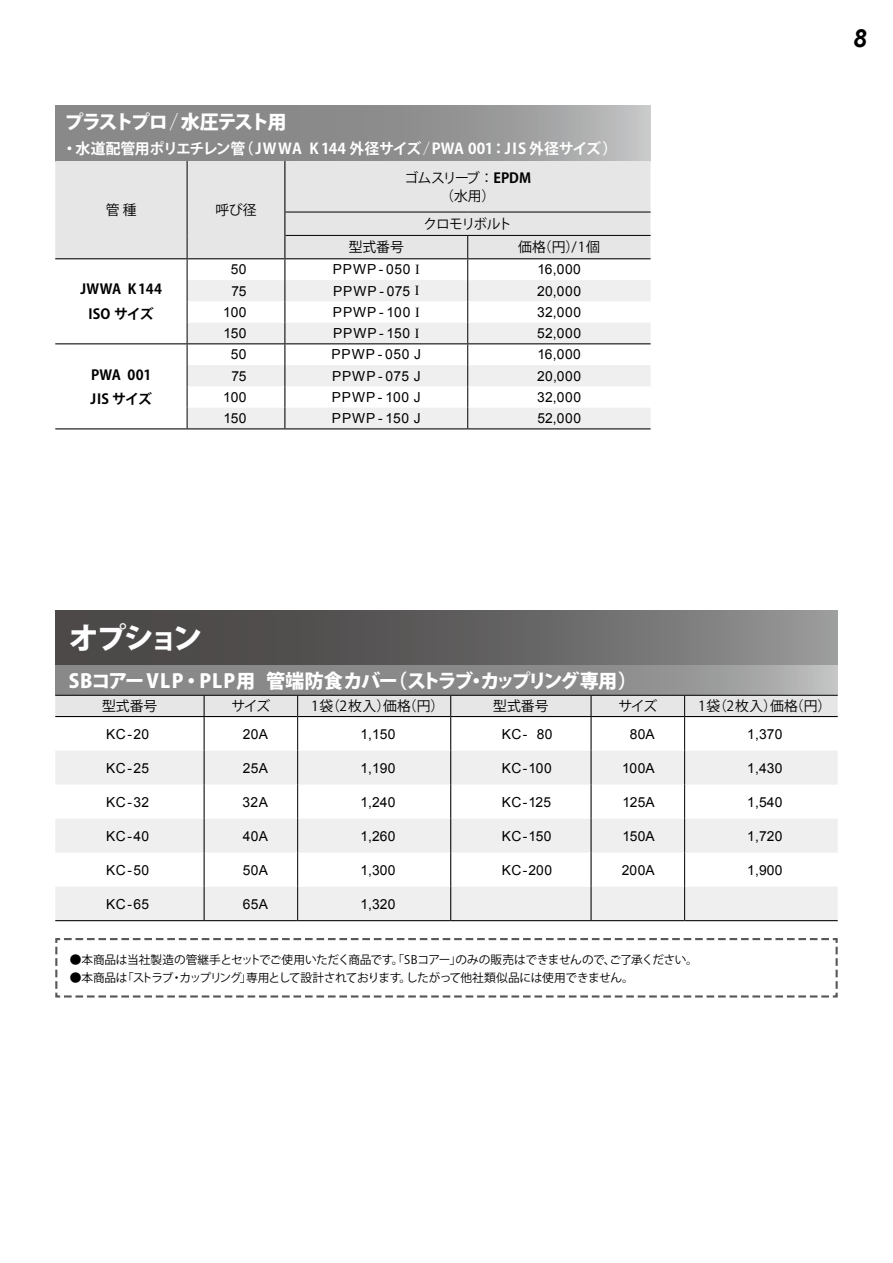
<style>
.page{position:relative;width:893px;height:1263px;background:#fff}
.page>*{position:absolute;margin:0;border:0;box-sizing:border-box;transform-origin:0 0}
.t1{font:800 29.7px "Koz Go Pro";letter-spacing:-.12em;color:#fff}
.t2{font:italic 700 24.45px "Century Gothic";color:#000}
.t3{font:800 19.2px "Koz Go Pro";letter-spacing:-.04em;color:#fff}
.t4{font:800 19.2px "Koz Go Pro";letter-spacing:-.115em;color:#fff}
.t5{font:700 14.85px "Koz Go Pro";letter-spacing:-.015em;color:#fff}
.t6{font:13.8px "Arial";letter-spacing:.025em;color:#000}
.t7{font:13.8px "Koz Go Pro";letter-spacing:-.005em;color:#000}
.t8{font:700 13.8px/24.2px "Koz Go Pro";letter-spacing:.01em;color:#000;text-align:center}
.t9{font:13.8px/18.1px "Koz Go Pro";letter-spacing:-.075em;color:#000;text-align:center}
.t10{font:13.8px "Koz Go Pro";letter-spacing:-.1em;color:#000}
.t11{font:11.7px "Koz Go Pro";letter-spacing:-.035em;color:#000}
.s1{font-weight:300}
.s2{font-weight:700}
.s3{font-family:"Iskoola Pota"}
</style>
<div class="page">
<svg style="left:55px;top:610px;width:783px;height:55px;background:#656363"></svg>
<svg style="left:55px;top:665px;width:783px;height:30px;background:#8f8f8f"></svg>
<div style="left:55px;top:750px;width:783px;height:34px;background:#efefef"></div>
<svg style="left:55px;top:819px;width:783px;height:101px;fill:#efefef"></svg>
<hr style="left:297px;top:717px;width:1px;height:33px;background:#000">
<hr style="left:684px;top:717px;width:1px;height:33px;background:#000">
<hr style="left:297px;top:750px;width:1px;height:34px;background:#000">
<hr style="left:684px;top:750px;width:1px;height:34px;background:#000">
<hr style="left:297px;top:784px;width:1px;height:35px;background:#000">
<hr style="left:684px;top:784px;width:1px;height:35px;background:#000">
<hr style="left:297px;top:819px;width:1px;height:34px;background:#000">
<hr style="left:684px;top:819px;width:1px;height:34px;background:#000">
<hr style="left:297px;top:853px;width:1px;height:34px;background:#000">
<hr style="left:684px;top:853px;width:1px;height:34px;background:#000">
<hr style="left:297px;top:887px;width:1px;height:33px;background:#000">
<hr style="left:684px;top:887px;width:1px;height:33px;background:#000">
<hr style="left:55px;top:716px;width:149px;height:1px;background:#000">
<hr style="left:204px;top:716px;width:94px;height:1px;background:#000">
<hr style="left:591px;top:716px;width:94px;height:1px;background:#000">
<hr style="left:298px;top:716px;width:153px;height:1px;background:#000">
<hr style="left:451px;top:716px;width:140px;height:1px;background:#000">
<hr style="left:685px;top:716px;width:153px;height:1px;background:#000">
<hr style="left:204px;top:717px;width:1px;height:33px;background:#000">
<hr style="left:204px;top:750px;width:1px;height:34px;background:#000">
<hr style="left:204px;top:784px;width:1px;height:35px;background:#000">
<hr style="left:204px;top:819px;width:1px;height:34px;background:#000">
<hr style="left:204px;top:853px;width:1px;height:34px;background:#000">
<hr style="left:204px;top:887px;width:1px;height:33px;background:#000">
<hr style="left:590px;top:717px;width:2px;height:33px;background:#000">
<hr style="left:590px;top:750px;width:2px;height:34px;background:#000">
<hr style="left:590px;top:784px;width:2px;height:35px;background:#000">
<hr style="left:590px;top:819px;width:2px;height:34px;background:#000">
<hr style="left:590px;top:853px;width:2px;height:34px;background:#000">
<hr style="left:590px;top:887px;width:2px;height:33px;background:#000">
<hr style="left:55px;top:920px;width:149px;height:1px;background:#000">
<hr style="left:204px;top:920px;width:94px;height:1px;background:#000">
<hr style="left:298px;top:920px;width:153px;height:1px;background:#000">
<hr style="left:451px;top:920px;width:140px;height:1px;background:#000">
<hr style="left:591px;top:920px;width:94px;height:1px;background:#000">
<hr style="left:685px;top:920px;width:153px;height:1px;background:#000">
<div style="left:55px;top:695px;width:783px;height:21px;background:#e6e6e6"></div>
<hr style="left:450px;top:717px;width:1px;height:33px;background:#000">
<hr style="left:450px;top:750px;width:1px;height:34px;background:#000">
<hr style="left:450px;top:784px;width:1px;height:35px;background:#000">
<hr style="left:450px;top:819px;width:1px;height:34px;background:#000">
<hr style="left:450px;top:853px;width:1px;height:34px;background:#000">
<hr style="left:450px;top:887px;width:1px;height:33px;background:#000">
<svg style="left:55px;top:938px;width:783px;height:60px"></svg>
<svg style="left:55px;top:106px;width:596px;height:55px;background:#949494"></svg>
<div style="left:55px;top:161px;width:596px;height:97px;background:#e6e6e6"></div>
<hr style="left:187px;top:161px;width:1px;height:51px;background:#000">
<hr style="left:284px;top:161px;width:1px;height:51px;background:#000">
<hr style="left:55px;top:258px;width:132px;height:1px;background:#000">
<svg style="left:187px;top:212px;width:464px;height:216px"></svg>
<hr style="left:55px;top:428px;width:132px;height:1px;background:#000">
<hr style="left:187px;top:428px;width:98px;height:1px;background:#000">
<hr style="left:285px;top:428px;width:183px;height:1px;background:#000">
<hr style="left:468px;top:428px;width:183px;height:1px;background:#000">
<hr style="left:55px;top:343px;width:132px;height:1px;background:#000">
<hr style="left:187px;top:343px;width:98px;height:1px;background:#000">
<hr style="left:285px;top:343px;width:183px;height:1px;background:#000">
<hr style="left:468px;top:343px;width:183px;height:1px;background:#000">
<h3 class="t4" style="left:64px;top:109px;width:223px">プラストプロ<span class="s1">/</span> 水圧テスト用</h3>
<p class="t5" style="left:62px;top:139px;width:557px">・水道配管用ポリエチレン管（ JWWA K 144 外径サイズ<span class="s1">/</span>PWA 001：JIS 外径サイズ）</p>
<p class="t7" style="left:106px;top:201px;width:32px">管 種</p>
<p class="t7" style="left:215px;top:201px;width:43px">呼び径</p>
<p class="t9" style="left:404px;top:169px;width:128px">ゴムスリーブ ： <span class="s2">EPDM</span>（水用）</p>
<p class="t10" style="left:424px;top:215px;width:90px">クロモリボルト</p>
<p class="t7" style="left:349px;top:238px;width:57px">型式番号</p>
<p class="t7" style="left:518px;top:238px;width:83px">価格（円）/1個</p>
<p class="t8" style="left:80px;top:278px;width:83px">JWWA K 144<br>ISO サイズ</p>
<p class="t8" style="left:90px;top:363px;width:63px;text-align:left">PWA 001<br>JIS サイズ</p>
<p class="t6" style="left:231px;top:260px;width:17px">50</p>
<p class="t6" style="left:333px;top:260px;width:89px">PPWP - 050 <span class="s3">I</span></p>
<p class="t6" style="left:537px;top:260px;width:45px">16,000</p>
<p class="t6" style="left:231px;top:282px;width:17px">75</p>
<p class="t6" style="left:333px;top:282px;width:88px">PPWP - 075 <span class="s3">I</span></p>
<p class="t6" style="left:537px;top:282px;width:45px">20,000</p>
<p class="t6" style="left:223px;top:303px;width:25px">100</p>
<p class="t6" style="left:333px;top:303px;width:88px">PPWP - 100 <span class="s3">I</span></p>
<p class="t6" style="left:537px;top:303px;width:45px">32,000</p>
<p class="t6" style="left:224px;top:324px;width:25px">150</p>
<p class="t6" style="left:333px;top:324px;width:88px">PPWP - 150 <span class="s3">I</span></p>
<p class="t6" style="left:537px;top:324px;width:45px">52,000</p>
<p class="t6" style="left:231px;top:345px;width:17px">50</p>
<p class="t6" style="left:332px;top:345px;width:91px">PPWP - 050 J</p>
<p class="t6" style="left:537px;top:345px;width:45px">16,000</p>
<p class="t6" style="left:231px;top:367px;width:17px">75</p>
<p class="t6" style="left:332px;top:367px;width:90px">PPWP - 075 J</p>
<p class="t6" style="left:537px;top:367px;width:45px">20,000</p>
<p class="t6" style="left:223px;top:388px;width:25px">100</p>
<p class="t6" style="left:332px;top:388px;width:91px">PPWP - 100 J</p>
<p class="t6" style="left:537px;top:388px;width:45px">32,000</p>
<p class="t6" style="left:224px;top:409px;width:25px">150</p>
<p class="t6" style="left:332px;top:409px;width:90px">PPWP - 150 J</p>
<p class="t6" style="left:537px;top:409px;width:45px">52,000</p>
<h2 class="t2" style="left:854px;top:19px;width:15px">8</h2>
<h1 class="t1" style="left:69px;top:619px;width:135px">オプション</h1>
<h3 class="t3" style="left:69px;top:668px;width:570px">SBコアー VLP・PLP用 管端防食カバー（ストラブ・カップリング専用）</h3>
<p class="t7" style="left:102px;top:697px;width:57px">型式番号</p>
<p class="t7" style="left:231px;top:697px;width:40px">サイズ</p>
<p class="t7" style="left:311px;top:697px;width:135px">1袋（2枚入）価格（円）</p>
<p class="t7" style="left:493px;top:697px;width:57px">型式番号</p>
<p class="t7" style="left:618px;top:697px;width:40px">サイズ</p>
<p class="t7" style="left:698px;top:697px;width:135px">1袋（2枚入）価格（円）</p>
<p class="t6" style="left:106px;top:725px;width:44px">KC-20</p>
<p class="t6" style="left:243px;top:725px;width:26px">20A</p>
<p class="t6" style="left:360px;top:725px;width:37px">1,150</p>
<p class="t6" style="left:502px;top:725px;width:52px">KC- 80</p>
<p class="t6" style="left:630px;top:725px;width:27px">80A</p>
<p class="t6" style="left:747px;top:725px;width:37px">1,370</p>
<p class="t6" style="left:106px;top:759px;width:44px">KC-25</p>
<p class="t6" style="left:243px;top:759px;width:26px">25A</p>
<p class="t6" style="left:360px;top:759px;width:37px">1,190</p>
<p class="t6" style="left:502px;top:759px;width:51px">KC-100</p>
<p class="t6" style="left:622px;top:759px;width:34px">100A</p>
<p class="t6" style="left:747px;top:759px;width:37px">1,430</p>
<p class="t6" style="left:106px;top:793px;width:44px">KC-32</p>
<p class="t6" style="left:243px;top:793px;width:27px">32A</p>
<p class="t6" style="left:360px;top:793px;width:37px">1,240</p>
<p class="t6" style="left:502px;top:793px;width:51px">KC-125</p>
<p class="t6" style="left:623px;top:793px;width:34px">125A</p>
<p class="t6" style="left:747px;top:793px;width:37px">1,540</p>
<p class="t6" style="left:106px;top:827px;width:44px">KC-40</p>
<p class="t6" style="left:243px;top:827px;width:27px">40A</p>
<p class="t6" style="left:360px;top:827px;width:37px">1,260</p>
<p class="t6" style="left:502px;top:827px;width:51px">KC-150</p>
<p class="t6" style="left:622px;top:827px;width:34px">150A</p>
<p class="t6" style="left:747px;top:827px;width:37px">1,720</p>
<p class="t6" style="left:106px;top:861px;width:44px">KC-50</p>
<p class="t6" style="left:243px;top:861px;width:27px">50A</p>
<p class="t6" style="left:360px;top:861px;width:37px">1,300</p>
<p class="t6" style="left:502px;top:861px;width:52px">KC-200</p>
<p class="t6" style="left:622px;top:861px;width:35px">200A</p>
<p class="t6" style="left:747px;top:861px;width:37px">1,900</p>
<p class="t6" style="left:106px;top:895px;width:44px">KC-65</p>
<p class="t6" style="left:243px;top:895px;width:27px">65A</p>
<p class="t6" style="left:360px;top:895px;width:37px">1,320</p>
<p class="t11" style="left:70px;top:952px;width:629px">●本商品は当社製造の管継手とセットでご使用いただく商品です。「SBコアー」のみの販売はできませんので、ご了承ください。</p>
<p class="t11" style="left:70px;top:970px;width:565px">●本商品は「ストラブ・カップリング」専用として設計されております。したがって他社類似品には使用できません。</p>
</div>
